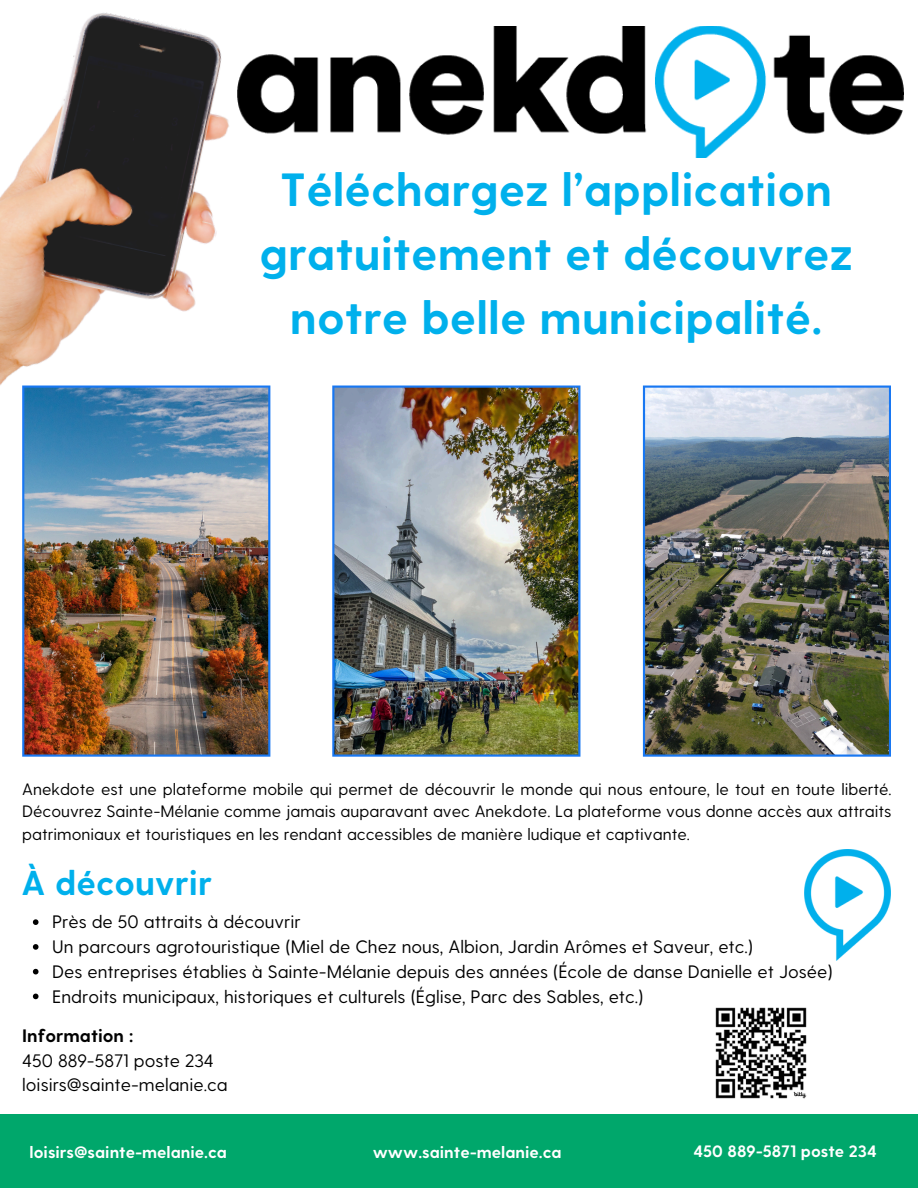
<style>
.page{position:relative;width:918px;height:1188px;background:#fff}
.page>*{position:absolute;margin:0;border:0;box-sizing:border-box;transform-origin:0 0}
.t1{font:700 46.5px/64.2px "Greycliff CF";color:#00b0ec;text-align:center}
.t2{font:700 34.5px "Greycliff CF";color:#00b0ec}
.t3{font:18px "Greycliff CF";color:#000}
.t4{font:700 18px "Greycliff CF";color:#000}
.t5{font:16.5px/22.5px "Greycliff CF";color:#000;text-align:justify}
.t6{font:700 16.5px "Greycliff CF";color:#fff}
</style>
<div class="page">
<div style="left:0;top:1114px;width:918px;height:74px;background:#00a76b"></div>
<img style="left:0;top:12px;width:257px;height:374px">
<img style="left:237px;top:26px;width:666px;height:132px">
<img style="left:22px;top:386px;width:248px;height:371px">
<img style="left:715px;top:1007px;width:92px;height:92px">
<img style="left:643px;top:386px;width:248px;height:371px">
<img style="left:332px;top:386px;width:248px;height:371px">
<img style="left:804px;top:849px;width:87px;height:111px">
<svg style="left:33px;top:919px;width:6px;height:6px"></svg>
<svg style="left:33px;top:944px;width:6px;height:6px"></svg>
<svg style="left:33px;top:969px;width:6px;height:5px"></svg>
<svg style="left:33px;top:994px;width:6px;height:5px"></svg>
<p class="t1" style="left:260px;top:155px;width:595px">Téléchargez l’application gratuitement et découvrez notre belle municipalité.</p>
<p class="t5" style="left:22px;top:777px;width:871px">Anekdote est une plateforme mobile qui permet de découvrir le monde qui nous entoure, le tout en toute liberté.<br>Découvrez Sainte-Mélanie comme jamais auparavant avec Anekdote. La plateforme vous donne accès aux attraits patrimoniaux et touristiques en les rendant accessibles de manière ludique et captivante.</p>
<h2 class="t2" style="left:22px;top:860px;width:192px">À découvrir</h2>
<p class="t3" style="left:52px;top:910px;width:250px">Près de 50 attraits à découvrir</p>
<p class="t3" style="left:52px;top:935px;width:702px">Un parcours agrotouristique (Miel de Chez nous, Albion, Jardin Arômes et Saveur, etc.)</p>
<p class="t3" style="left:52px;top:960px;width:782px">Des entreprises établies à Sainte-Mélanie depuis des années (École de danse Danielle et Josée)</p>
<p class="t3" style="left:52px;top:984px;width:593px">Endroits municipaux, historiques et culturels (Église, Parc des Sables, etc.)</p>
<p class="t4" style="left:22px;top:1024px;width:113px">Information :</p>
<p class="t3" style="left:22px;top:1048px;width:193px">450 889-5871 poste 234</p>
<p class="t3" style="left:22px;top:1073px;width:207px">loisirs@sainte-melanie.ca</p>
<p class="t6" style="left:30px;top:1141px;width:199px">loisirs@sainte-melanie.ca</p>
<h1 class="t6" style="left:373px;top:1141px;width:190px">www.sainte-melanie.ca</h1>
<p class="t6" style="left:693px;top:1141px;width:185px">450 889-5871 poste 234</p>
</div>
